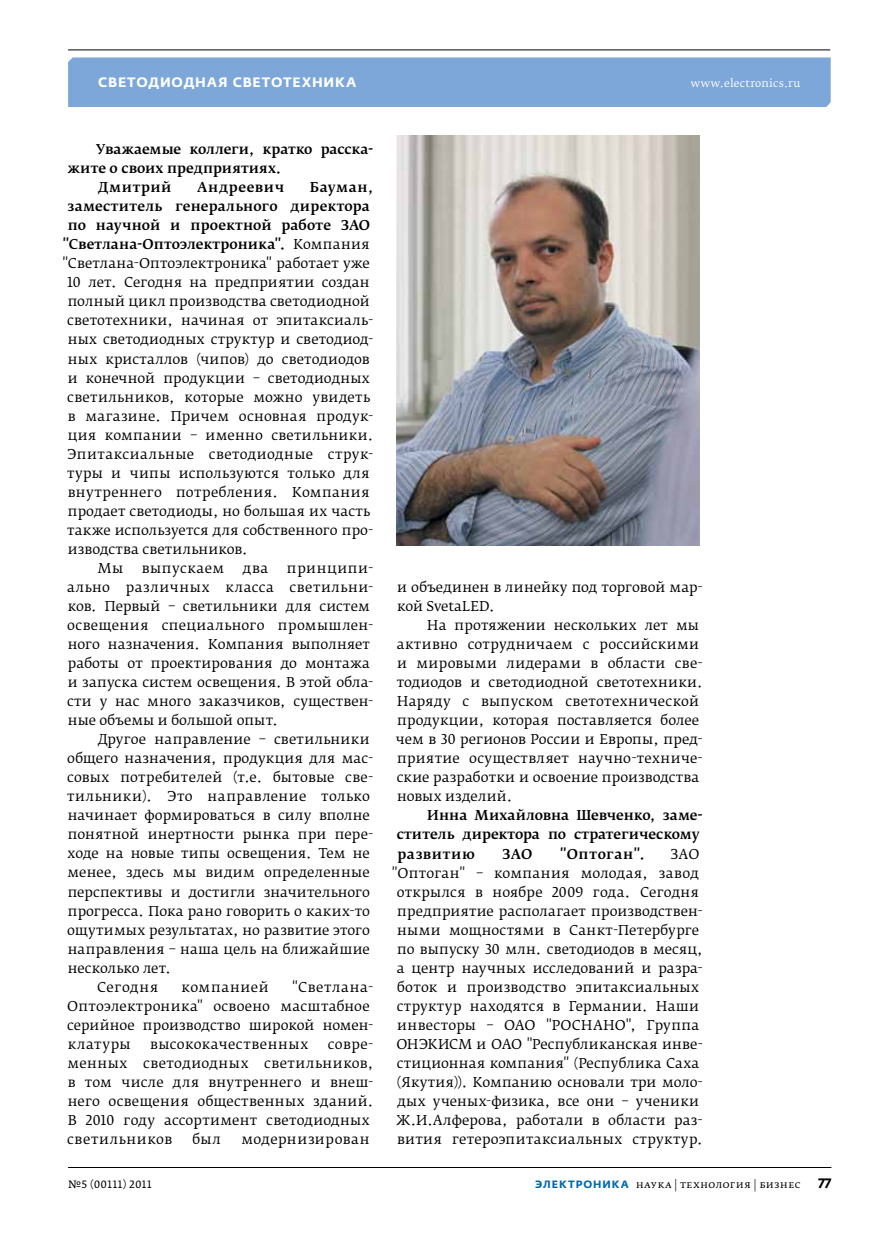
<style>
.page{position:relative;width:881px;height:1234px;background:#fff}
.page>*{position:absolute;margin:0;border:0;box-sizing:border-box;transform-origin:0 0}
.t1{font:13.5px/19px "Fedra Serif B Pro";letter-spacing:.01em;color:#000}
.t2{font:500 13.5px/19px "Fedra Serif B Pro";letter-spacing:.005em;color:#000}
.t3{font:13.5px "Fedra Serif B Pro";letter-spacing:.035em;color:#000}
.t4{font:500 13.5px "Fedra Serif B Pro";letter-spacing:.045em;color:#000}
.t5{font:700 13.5px "Fedra Sans Alt Pro";letter-spacing:.055em;color:#fff}
.t6{font:13.5px "Fedra Serif B Pro";letter-spacing:.045em;color:#000}
.t7{font:700 13.5px "Fedra Sans Pro";color:#000}
.t8{font:10.5px "Fedra Serif B Pro";letter-spacing:.035em;color:#000}
.t9{font:10.5px "Fedra Serif B Pro";letter-spacing:.03em;color:#fff}
.t10{font:10.5px "Fedra Serif A Pro";letter-spacing:.03em;color:#000}
.s1{font-weight:400}
.s2{font-family:"Fedra Sans Alt Pro";font-weight:700;color:#0068ac}
</style>
<div class="page">
<div style="left:68px;top:57px;width:762px;height:50px;background:#7da7d8"></div>
<hr style="left:68px;top:49px;width:761px;height:1px;background:#000">
<hr style="left:68px;top:1166px;width:763px;height:1px;background:#000">
<img style="left:396px;top:135px;width:303px;height:410px">
<p class="t5" style="left:98px;top:74px;width:259px">Светодиодная светотехника</p>
<p class="t9" style="left:690px;top:77px;width:111px">www.electronics.ru</p>
<p class="t2" style="left:96px;top:140px;width:278px">Уважаемые коллеги, кратко расска-</p>
<p class="t2" style="left:68px;top:159px;width:214px">жите о своих предприятиях.</p>
<p class="t4" style="left:98px;top:179px;width:75px">Дмитрий</p>
<p class="t4" style="left:197px;top:179px;width:88px">Андреевич</p>
<p class="t2" style="left:310px;top:178px;width:65px">Бауман,</p>
<p class="t2" style="left:68px;top:197px;width:304px">заместитель генерального директора</p>
<p class="t2" style="left:68px;top:216px;width:304px">по научной и проектной работе ЗАО</p>
<p class="t2" style="left:62px;top:235px;width:309px">"Светлана-Оптоэлектроника". <span class="s1">Компания</span></p>
<p class="t1" style="left:63px;top:254px;width:308px">"Светлана-Оптоэлектроника" работает уже</p>
<p class="t1" style="left:67px;top:273px;width:304px">10 лет. Сегодня на предприятии создан</p>
<p class="t1" style="left:68px;top:292px;width:303px">полный цикл производства светодиодной</p>
<p class="t1" style="left:67px;top:311px;width:307px">светотехники, начиная от эпитаксиаль-</p>
<p class="t1" style="left:68px;top:330px;width:307px">ных светодиодных структур и светодиод-</p>
<p class="t1" style="left:68px;top:349px;width:303px">ных кристаллов (чипов) до светодиодов</p>
<p class="t1" style="left:68px;top:368px;width:303px">и конечной продукции – светодиодных</p>
<p class="t1" style="left:67px;top:387px;width:304px">светильников, которые можно увидеть</p>
<p class="t1" style="left:68px;top:406px;width:307px">в магазине. Причем основная продук-</p>
<p class="t1" style="left:68px;top:425px;width:307px">ция компании – именно светильники.</p>
<p class="t1" style="left:67px;top:444px;width:307px">Эпитаксиальные светодиодные струк-</p>
<p class="t1" style="left:67px;top:463px;width:304px">туры и чипы используются только для</p>
<p class="t1" style="left:68px;top:482px;width:303px">внутреннего потребления. Компания</p>
<p class="t1" style="left:68px;top:501px;width:304px">продает светодиоды, но большая их часть</p>
<p class="t1" style="left:67px;top:520px;width:307px">также используется для собственного про-</p>
<p class="t1" style="left:68px;top:539px;width:181px">изводства светильников.</p>
<p class="t1" style="left:98px;top:558px;width:27px">Мы</p>
<p class="t3" style="left:142px;top:559px;width:84px">выпускаем</p>
<p class="t1" style="left:243px;top:558px;width:27px">два</p>
<p class="t1" style="left:67px;top:558px;width:307px;text-indent:219px">принципи&shy;ально различных класса светильни&shy;ков. Первый – светильники для систем освещения специального промышлен&shy;ного назначения. Компания выполняет работы от проектирования до монтажа и запуска систем освещения. В этой обла&shy;сти у нас много заказчиков, существен&shy;ные объемы и большой опыт.</p>
<p class="t1" style="left:98px;top:729px;width:273px">Другое направление – светильники</p>
<p class="t1" style="left:67px;top:748px;width:307px">общего назначения, продукция для мас-</p>
<p class="t1" style="left:67px;top:767px;width:307px">совых потребителей (т.е. бытовые све-</p>
<p class="t1" style="left:67px;top:787px;width:304px">тильники). Это направление только</p>
<p class="t1" style="left:68px;top:806px;width:303px">начинает формироваться в силу вполне</p>
<p class="t1" style="left:68px;top:825px;width:307px">понятной инертности рынка при пере-</p>
<p class="t1" style="left:68px;top:844px;width:303px">ходе на новые типы освещения. Тем не</p>
<p class="t1" style="left:67px;top:863px;width:303px">менее, здесь мы видим определенные</p>
<p class="t1" style="left:68px;top:882px;width:304px">перспективы и достигли значительного</p>
<p class="t1" style="left:68px;top:901px;width:304px">прогресса. Пока рано говорить о каких-то</p>
<p class="t1" style="left:67px;top:920px;width:304px">ощутимых результатах, но развитие этого</p>
<p class="t1" style="left:68px;top:939px;width:303px">направления – наша цель на ближайшие</p>
<p class="t1" style="left:68px;top:958px;width:105px">несколько лет.</p>
<p class="t1" style="left:97px;top:977px;width:63px">Сегодня</p>
<p class="t6" style="left:181px;top:978px;width:89px">компанией</p>
<p class="t1" style="left:67px;top:977px;width:307px;text-indent:225px">"Светлана-<br>Оптоэлектроника" освоено масштабное серийное производство широкой номен&shy;клатуры</p>
<p class="t1" style="left:67px;top:1034px;width:307px;text-indent:260px">совре&shy;менных светодиодных светильников, в том числе для внутреннего и внеш&shy;него освещения общественных зданий.<br>В 2010 году ассортимент светодиодных светильников</p>
<p class="t3" style="left:150px;top:1035px;width:160px">высококачественных</p>
<p class="t1" style="left:192px;top:1129px;width:30px">был</p>
<p class="t3" style="left:241px;top:1130px;width:130px">модернизирован</p>
<p class="t1" style="left:397px;top:577px;width:307px">и объединен в линейку под торговой мар&shy;кой SvetaLED.</p>
<p class="t1" style="left:395px;top:615px;width:308px;text-indent:31px">На протяжении нескольких лет мы активно сотрудничаем с российскими и мировыми лидерами в области све&shy;тодиодов и светодиодной светотехники.<br>Наряду с выпуском светотехнической продукции, которая поставляется более чем в 30 регионов России и Европы, пред&shy;приятие осуществляет научно-техниче&shy;ские разработки и освоение производства новых изделий.</p>
<p class="t2" style="left:396px;top:806px;width:307px;text-indent:30px">Инна Михайловна Шевченко, заме&shy;ститель директора по cтратегическому развитию</p>
<p class="t2" style="left:502px;top:844px;width:32px">ЗАО</p>
<p class="t4" style="left:559px;top:845px;width:86px">"Оптоган".</p>
<p class="t1" style="left:392px;top:844px;width:312px;text-align:right">ЗАО<br>"Оптоган" – компания молодая, завод открылся в ноябре 2009 года. Сегодня предприятие располагает производствен&shy;ными мощностями в Санкт-Петербурге по выпуску 30 млн. светодиодов в месяц, а центр научных исследований и разра&shy;боток и производство эпитаксиальных структур находятся в Германии. Наши инвесторы – ОАО "РОСНАНО", Группа ОНЭКИСМ и ОАО "Республиканская инве&shy;стиционная компания" (Республика Саха (Якутия)). Компанию основали три моло&shy;дых ученых-физика, все они – ученики Ж.И.Алферова, работали в области раз&shy;вития гетероэпитаксиальных структур.</p>
<p class="t10" style="left:68px;top:1177px;width:85px">№5 (00111) 2011</p>
<p class="t8" style="left:535px;top:1177px;width:267px"><span class="s2">ЭЛЕКТРОНИКА</span> наука | технология | бизнес</p>
<p class="t7" style="left:818px;top:1174px;width:14px">77</p>
</div>
